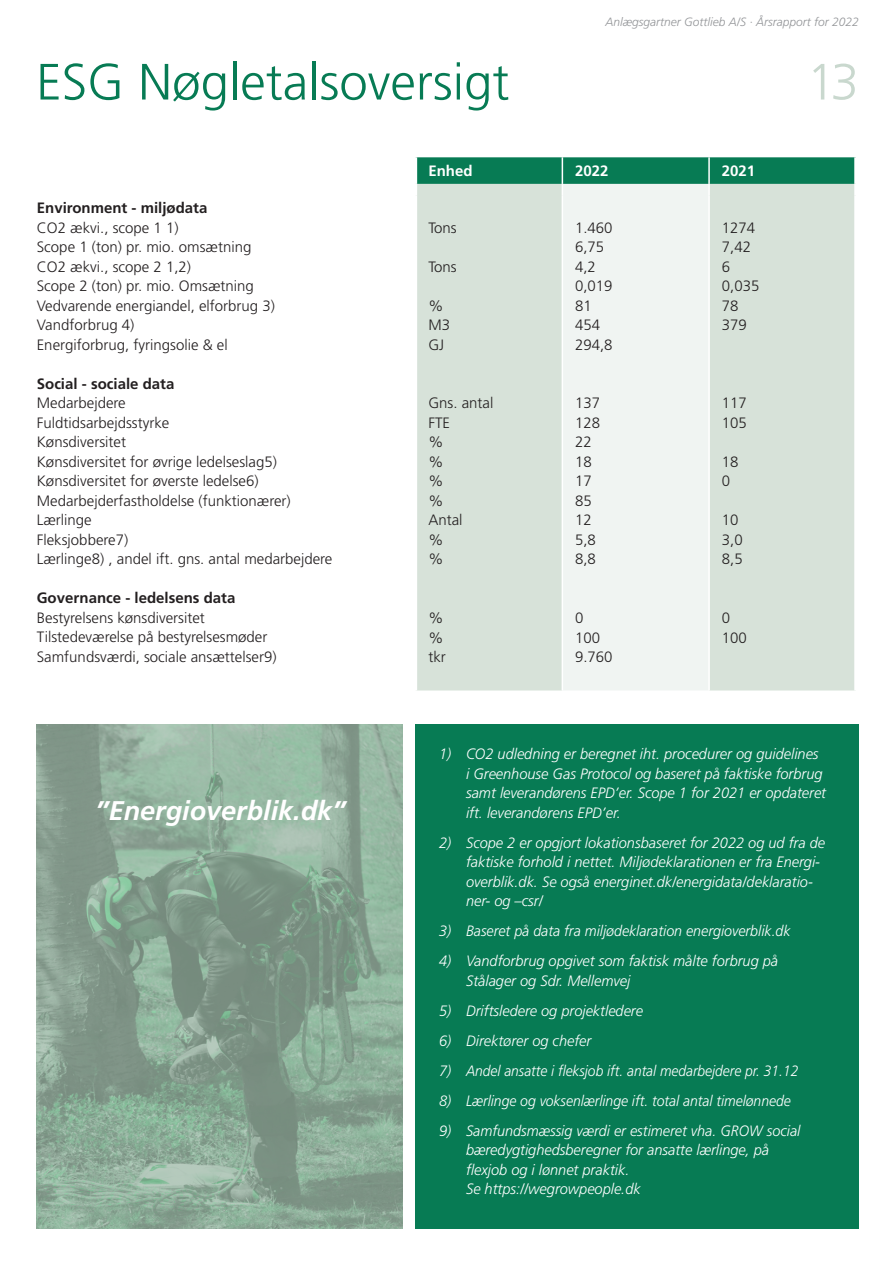
<style>
.page{position:relative;width:893px;height:1263px;background:#fff}
.page>*{position:absolute;margin:0;border:0;box-sizing:border-box;transform-origin:0 0}
.t1{font:300 51px "Frutiger";color:#077b54}
.t2{font:300 51px "Frutiger";color:#c9d8ce}
.t3{font:italic 700 27px "Frutiger";color:#fff}
.t4{font:italic 300 15px/19.5px "Frutiger";color:#fff}
.t5{font:300 15px "Frutiger";color:#231f20}
.t6{font:700 15px "Frutiger";color:#231f20}
.t7{font:700 15px "Frutiger";color:#fff}
.t8{font:italic 300 12px "Frutiger";color:#939598}
</style>
<div class="page">
<div style="left:416px;top:725px;width:443px;height:504px;background:#077b54"></div>
<div style="left:417px;top:196px;width:437px;height:494px;background:#d7e2d9"></div>
<div style="left:563px;top:196px;width:145px;height:494px;background:#f0f4f2"></div>
<hr style="left:562px;top:196px;width:1px;height:494px;background:#fff">
<hr style="left:708px;top:196px;width:2px;height:494px;background:#fff">
<svg style="left:415px;top:157px;width:441px;height:39px;background:#4f9f83"></svg>
<svg style="left:36px;top:725px;width:366px;height:504px;background:#89a694"></svg>
<p class="t8" style="left:606px;top:15px;width:255px">Anlægsgartner Gottlieb A/S · Årsrapport for 2022</p>
<p class="t1" style="left:36px;top:53px;width:475px">ESG Nøgletalsoversigt</p>
<h1 class="t2" style="left:807px;top:53px;width:54px">13</h1>
<p class="t6" style="left:37px;top:199px;width:172px">Environment - miljødata</p>
<p class="t5" style="left:37px;top:219px;width:143px">CO2 ækvi., scope 1 1)</p>
<p class="t5" style="left:37px;top:239px;width:216px">Scope 1 (ton) pr. mio. omsætning</p>
<p class="t5" style="left:37px;top:258px;width:156px">CO2 ækvi., scope 2 1,2)</p>
<p class="t5" style="left:37px;top:278px;width:219px">Scope 2 (ton) pr. mio. Omsætning</p>
<p class="t5" style="left:37px;top:297px;width:240px">Vedvarende energiandel, elforbrug 3)</p>
<p class="t5" style="left:37px;top:317px;width:99px">Vandforbrug 4)</p>
<p class="t5" style="left:37px;top:336px;width:192px">Energiforbrug, fyringsolie &amp; el</p>
<p class="t6" style="left:37px;top:375px;width:139px">Social - sociale data</p>
<p class="t5" style="left:37px;top:395px;width:90px">Medarbejdere</p>
<p class="t5" style="left:37px;top:414px;width:134px">Fuldtidsarbejdsstyrke</p>
<p class="t5" style="left:37px;top:434px;width:91px">Kønsdiversitet</p>
<p class="t5" style="left:37px;top:453px;width:242px">Kønsdiversitet for øvrige ledelseslag5)</p>
<p class="t5" style="left:37px;top:473px;width:223px">Kønsdiversitet for øverste ledelse6)</p>
<p class="t5" style="left:37px;top:492px;width:255px">Medarbejderfastholdelse (funktionærer)</p>
<p class="t5" style="left:37px;top:512px;width:56px">Lærlinge</p>
<p class="t5" style="left:37px;top:531px;width:93px">Fleksjobbere7)</p>
<p class="t5" style="left:37px;top:551px;width:297px">Lærlinge8) , andel ift. gns. antal medarbejdere</p>
<p class="t6" style="left:37px;top:589px;width:200px">Governance - ledelsens data</p>
<p class="t5" style="left:37px;top:609px;width:170px">Bestyrelsens kønsdiversitet</p>
<p class="t5" style="left:37px;top:629px;width:232px">Tilstedeværelse på bestyrelsesmøder</p>
<p class="t5" style="left:37px;top:648px;width:241px">Samfundsværdi, sociale ansættelser9)</p>
<p class="t3" style="left:95px;top:795px;width:252px">”Energioverblik.dk”</p>
<p class="t7" style="left:428px;top:162px;width:46px">Enhed</p>
<p class="t7" style="left:575px;top:162px;width:35px">2022</p>
<p class="t7" style="left:722px;top:162px;width:35px">2021</p>
<p class="t5" style="left:428px;top:219px;width:30px">Tons</p>
<p class="t5" style="left:428px;top:258px;width:30px">Tons</p>
<p class="t5" style="left:428px;top:297px;width:16px">%</p>
<p class="t5" style="left:428px;top:317px;width:23px">M3</p>
<p class="t5" style="left:428px;top:336px;width:17px">GJ</p>
<p class="t5" style="left:428px;top:395px;width:67px">Gns. antal</p>
<p class="t5" style="left:428px;top:414px;width:23px">FTE</p>
<p class="t5" style="left:428px;top:434px;width:16px">%</p>
<p class="t5" style="left:428px;top:453px;width:16px">%</p>
<p class="t5" style="left:428px;top:473px;width:16px">%</p>
<p class="t5" style="left:428px;top:492px;width:16px">%</p>
<p class="t5" style="left:428px;top:512px;width:36px">Antal</p>
<p class="t5" style="left:428px;top:531px;width:16px">%</p>
<p class="t5" style="left:428px;top:551px;width:16px">%</p>
<p class="t5" style="left:428px;top:609px;width:16px">%</p>
<p class="t5" style="left:428px;top:629px;width:16px">%</p>
<p class="t5" style="left:428px;top:648px;width:19px">tkr</p>
<p class="t5" style="left:575px;top:219px;width:39px">1.460</p>
<p class="t5" style="left:575px;top:239px;width:31px">6,75</p>
<p class="t5" style="left:575px;top:258px;width:22px">4,2</p>
<p class="t5" style="left:575px;top:278px;width:39px">0,019</p>
<p class="t5" style="left:575px;top:297px;width:18px">81</p>
<p class="t5" style="left:575px;top:317px;width:27px">454</p>
<p class="t5" style="left:575px;top:336px;width:39px">294,8</p>
<p class="t5" style="left:575px;top:395px;width:27px">137</p>
<p class="t5" style="left:575px;top:414px;width:27px">128</p>
<p class="t5" style="left:575px;top:434px;width:18px">22</p>
<p class="t5" style="left:575px;top:453px;width:18px">18</p>
<p class="t5" style="left:575px;top:473px;width:18px">17</p>
<p class="t5" style="left:575px;top:492px;width:18px">85</p>
<p class="t5" style="left:575px;top:512px;width:18px">12</p>
<p class="t5" style="left:575px;top:531px;width:22px">5,8</p>
<p class="t5" style="left:575px;top:551px;width:22px">8,8</p>
<p class="t5" style="left:575px;top:609px;width:10px">0</p>
<p class="t5" style="left:575px;top:629px;width:27px">100</p>
<p class="t5" style="left:575px;top:648px;width:39px">9.760</p>
<p class="t5" style="left:722px;top:219px;width:35px">1274</p>
<p class="t5" style="left:722px;top:239px;width:31px">7,42</p>
<p class="t5" style="left:722px;top:258px;width:10px">6</p>
<p class="t5" style="left:722px;top:278px;width:39px">0,035</p>
<p class="t5" style="left:722px;top:297px;width:18px">78</p>
<p class="t5" style="left:722px;top:317px;width:27px">379</p>
<p class="t5" style="left:722px;top:395px;width:27px">117</p>
<p class="t5" style="left:722px;top:414px;width:27px">105</p>
<p class="t5" style="left:722px;top:453px;width:18px">18</p>
<p class="t5" style="left:722px;top:473px;width:10px">0</p>
<p class="t5" style="left:722px;top:512px;width:18px">10</p>
<p class="t5" style="left:722px;top:531px;width:22px">3,0</p>
<p class="t5" style="left:722px;top:551px;width:22px">8,5</p>
<p class="t5" style="left:722px;top:609px;width:10px">0</p>
<p class="t5" style="left:722px;top:629px;width:27px">100</p>
<p class="t4" style="left:466px;top:744px;width:362px;text-indent:-27px">1) CO2 udledning er beregnet iht. procedurer og guidelines<br>i Greenhouse Gas Protocol og baseret på faktiske forbrug samt leverandørens EPD’er. Scope 1 for 2021 er opdateret ift. leverandørens EPD’er.</p>
<p class="t4" style="left:466px;top:833px;width:361px;text-indent:-27px">2) Scope 2 er opgjort lokationsbaseret for 2022 og ud fra de faktiske forhold i nettet. Miljødeklarationen er fra Energi&shy;overblik.dk. Se også energinet.dk/energidata/deklaratio&shy;ner- og –csr/</p>
<p class="t4" style="left:439px;top:921px;width:353px">3) Baseret på data fra miljødeklaration energioverblik.dk</p>
<p class="t4" style="left:466px;top:951px;width:314px;text-indent:-27px">4) Vandforbrug opgivet som faktisk målte forbrug på<br>Stålager og Sdr. Mellemvej</p>
<p class="t4" style="left:439px;top:1001px;width:206px">5) Driftsledere og projektledere</p>
<p class="t4" style="left:439px;top:1031px;width:154px">6) Direktører og chefer</p>
<p class="t4" style="left:439px;top:1061px;width:361px">7) Andel ansatte i fleksjob ift. antal medarbejdere pr. 31.12</p>
<p class="t4" style="left:439px;top:1091px;width:353px">8) Lærlinge og voksenlærlinge ift. total antal timelønnede</p>
<p class="t4" style="left:466px;top:1121px;width:336px;text-indent:-27px">9) Samfundsmæssig værdi er estimeret vha. GROW social bæredygtighedsberegner for ansatte lærlinge, på flexjob og i lønnet praktik.<br>Se https://wegrowpeople.dk</p>
</div>
